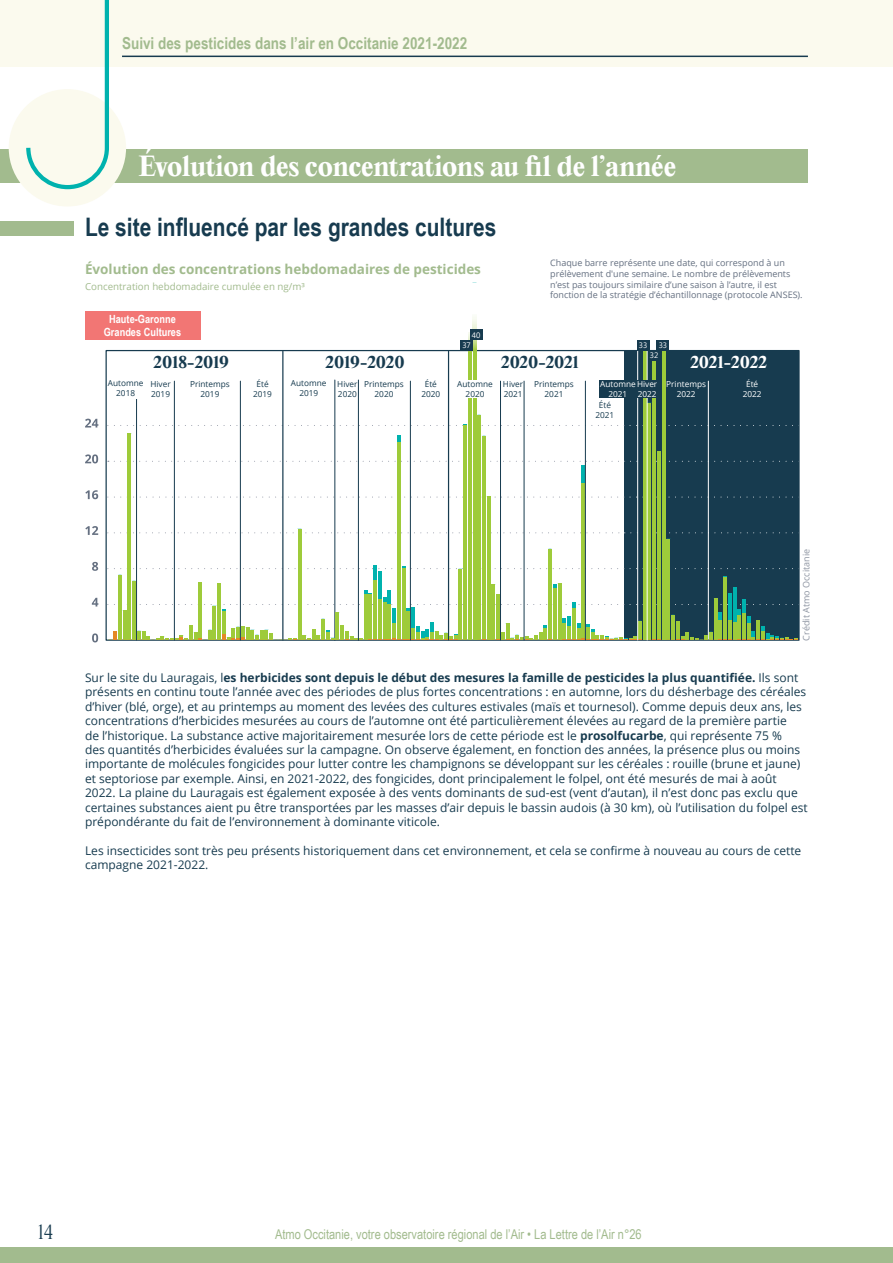
<style>
.page{position:relative;width:893px;height:1263px;background:#fff}
.page>*{position:absolute;margin:0;border:0;box-sizing:border-box;transform-origin:0 0}
.t1{font:700 25.5px "Editorial New";letter-spacing:-.03em;color:#fff}
.t2{font:700 25.5px "Arial Narrow";color:#173b4f}
.t3{font:18px "Editorial New";color:#173b4f}
.t4{font:700 16.5px "Arial Narrow";color:#a2bb8e}
.t5{font:700 15px "Editorial New";letter-spacing:-.01em;color:#173b4f}
.t6{font:700 15px "Editorial New";letter-spacing:-.01em;color:#fff}
.t7{font:13.5px "Arial Narrow";color:#a2bb8e}
.t8{font:700 13.5px "Open Sans";color:#a2bb8e}
.t9{font:12px/14.4px "Open Sans";color:#173b4f}
.t10{font:700 11.25px/13.5px "Arial Narrow";color:#fff;text-align:center}
.t11{font:9.75px "Open Sans";color:#a2bb8e}
.t12{font:9px/10.8px "Open Sans";color:#657081}
.t13{font:9px "Open Sans";color:#8d94a1}
.t14{font:8.25px/9.9px "Open Sans";color:#173b4f;text-align:center}
.t15{font:8.25px/9.9px "Open Sans";color:#fff;text-align:center}
.t16{font:7.8px "Segoe UI";color:#fff}
.s1{font-weight:700}
</style>
<div class="page">
<div style="left:0;top:0;width:893px;height:66px;background:#fbfaee"></div>
<div style="left:0;top:1247px;width:893px;height:16px;background:#a2bb8e"></div>
<hr style="left:122px;top:56px;width:686px;height:1px;background:#173b4f">
<div style="left:624px;top:350px;width:175px;height:290px;background:#173b4f"></div>
<svg style="left:108px;top:532px;width:685px;height:1px"></svg>
<svg style="left:108px;top:497px;width:685px;height:1px"></svg>
<svg style="left:108px;top:461px;width:685px;height:1px"></svg>
<svg style="left:92px;top:633px;width:6px;height:9px"></svg>
<svg style="left:85px;top:454px;width:13px;height:9px"></svg>
<svg style="left:92px;top:562px;width:6px;height:9px"></svg>
<svg style="left:92px;top:598px;width:6px;height:8px"></svg>
<svg style="left:85px;top:419px;width:13px;height:8px"></svg>
<svg style="left:85px;top:490px;width:13px;height:9px"></svg>
<svg style="left:85px;top:526px;width:13px;height:9px"></svg>
<hr style="left:282px;top:351px;width:1px;height:289px;background:#173b4f">
<hr style="left:448px;top:351px;width:1px;height:289px;background:#173b4f">
<hr style="left:708px;top:381px;width:1px;height:259px;background:#fff">
<hr style="left:136px;top:381px;width:1px;height:259px;background:#173b4f">
<hr style="left:335px;top:380px;width:1px;height:260px;background:#173b4f">
<hr style="left:410px;top:381px;width:1px;height:259px;background:#173b4f">
<hr style="left:500px;top:381px;width:1px;height:259px;background:#173b4f">
<hr style="left:174px;top:381px;width:1px;height:259px;background:#173b4f">
<hr style="left:373px;top:566px;width:4px;height:14px;background:#00b2ae">
<hr style="left:378px;top:571px;width:4px;height:28px;background:#00b2ae">
<svg style="left:397px;top:435px;width:4px;height:7px"></svg>
<svg style="left:108px;top:566px;width:692px;height:3px"></svg>
<svg style="left:108px;top:424px;width:692px;height:2px"></svg>
<hr style="left:582px;top:465px;width:3px;height:18px;background:#00b2ae">
<hr style="left:118px;top:575px;width:4px;height:64px;background:#9ecb3a">
<hr style="left:128px;top:433px;width:3px;height:206px;background:#9ecb3a">
<hr style="left:132px;top:581px;width:4px;height:58px;background:#9ecb3a">
<hr style="left:199px;top:582px;width:3px;height:56px;background:#9ecb3a">
<hr style="left:217px;top:583px;width:4px;height:56px;background:#9ecb3a">
<hr style="left:298px;top:529px;width:3px;height:110px;background:#9ecb3a">
<hr style="left:373px;top:580px;width:4px;height:59px;background:#9ecb3a">
<hr style="left:397px;top:442px;width:4px;height:197px;background:#9ecb3a">
<hr style="left:402px;top:569px;width:3px;height:70px;background:#9ecb3a">
<hr style="left:459px;top:569px;width:3px;height:70px;background:#9ecb3a">
<hr style="left:463px;top:425px;width:4px;height:214px;background:#9ecb3a">
<hr style="left:477px;top:415px;width:4px;height:224px;background:#9ecb3a">
<hr style="left:482px;top:436px;width:4px;height:203px;background:#9ecb3a">
<hr style="left:487px;top:496px;width:3px;height:143px;background:#9ecb3a">
<hr style="left:492px;top:584px;width:3px;height:55px;background:#9ecb3a">
<hr style="left:548px;top:549px;width:4px;height:90px;background:#9ecb3a">
<hr style="left:558px;top:583px;width:3px;height:56px;background:#9ecb3a">
<hr style="left:582px;top:483px;width:3px;height:155px;background:#9ecb3a">
<hr style="left:648px;top:403px;width:3px;height:236px;background:#9ecb3a">
<hr style="left:652px;top:354px;width:4px;height:285px;background:#9ecb3a">
<hr style="left:657px;top:451px;width:4px;height:188px;background:#9ecb3a">
<hr style="left:667px;top:539px;width:3px;height:100px;background:#9ecb3a">
<hr style="left:723px;top:578px;width:4px;height:61px;background:#9ecb3a">
<svg style="left:108px;top:585px;width:692px;height:55px"></svg>
<svg style="left:468px;top:333px;width:3px;height:18px"></svg>
<hr style="left:468px;top:351px;width:3px;height:288px;background:#9ecb3a">
<hr style="left:473px;top:351px;width:3px;height:288px;background:#9ecb3a">
<svg style="left:473px;top:317px;width:3px;height:34px"></svg>
<hr style="left:643px;top:351px;width:3px;height:288px;background:#9ecb3a">
<hr style="left:662px;top:351px;width:3px;height:288px;background:#9ecb3a">
<hr style="left:240px;top:381px;width:1px;height:259px;background:#173b4f">
<hr style="left:358px;top:380px;width:1px;height:260px;background:#173b4f">
<hr style="left:524px;top:381px;width:1px;height:259px;background:#173b4f">
<hr style="left:585px;top:381px;width:1px;height:259px;background:#173b4f">
<hr style="left:637px;top:350px;width:1px;height:290px;background:#fff">
<hr style="left:647px;top:350px;width:1px;height:290px;background:#fff">
<div style="left:0;top:149px;width:191px;height:33px;background:#a2bb8e"></div>
<div style="left:132px;top:149px;width:676px;height:33px;background:#a2bb8e"></div>
<div style="left:9px;top:89px;width:117px;height:117px;background:#fbfaee;border-radius:50%"></div>
<svg style="left:24px;top:0;width:87px;height:191px"></svg>
<div style="left:0;top:221px;width:74px;height:14px;background:#a2bb8e"></div>
<div style="left:85px;top:311px;width:115px;height:28px;background:#f27674"></div>
<div style="left:634px;top:380px;width:26px;height:18px;background:#173b4f"></div>
<div style="left:108px;top:377px;width:36px;height:22px;background:#fff"></div>
<div style="left:457px;top:380px;width:36px;height:18px;background:#fff"></div>
<div style="left:600px;top:380px;width:36px;height:18px;background:#173b4f"></div>
<div style="left:460px;top:340px;width:13px;height:10px;background:#173b4f"></div>
<div style="left:637px;top:340px;width:13px;height:10px;background:#173b4f"></div>
<div style="left:647px;top:350px;width:13px;height:10px;background:#173b4f"></div>
<div style="left:656px;top:340px;width:13px;height:10px;background:#173b4f"></div>
<div style="left:470px;top:330px;width:13px;height:10px;background:#173b4f"></div>
<h3 class="t4" style="left:122px;top:31px;width:347px">Suivi des pesticides dans l’air en Occitanie 2021-2022</h3>
<h1 class="t1" style="left:139px;top:148px;width:539px">Évolution des concentrations au fil de l’année</h1>
<h1 class="t2" style="left:85px;top:208px;width:413px">Le site influencé par les grandes cultures</h1>
<p class="t8" style="left:85px;top:259px;width:397px">Évolution des concentrations hebdomadaires de pesticides</p>
<p class="t11" style="left:85px;top:280px;width:221px">Concentration hebdomadaire cumulée en ng/m³</p>
<p class="t10" style="left:104px;top:311px;width:79px">Haute-Garonne<br>Grandes Cultures</p>
<p class="t16" style="left:472px;top:330px;width:10px">40</p>
<p class="t12" style="left:550px;top:257px;width:254px">Chaque barre représente une date, qui correspond à un prélèvement d'une semaine. Le nombre de prélèvements n’est pas toujours similaire d’une saison à l’autre, il est fonction de la stratégie d’échantillonnage (protocole ANSES).</p>
<p class="t16" style="left:462px;top:341px;width:10px">37</p>
<p class="t16" style="left:639px;top:341px;width:10px">33</p>
<p class="t16" style="left:659px;top:341px;width:10px">33</p>
<p class="t16" style="left:650px;top:351px;width:10px">32</p>
<p class="t5" style="left:154px;top:352px;width:77px">2018-2019</p>
<p class="t5" style="left:326px;top:352px;width:81px">2019-2020</p>
<p class="t5" style="left:501px;top:352px;width:79px">2020-2021</p>
<p class="t6" style="left:690px;top:352px;width:78px">2021-2022</p>
<p class="t14" style="left:291px;top:378px;width:37px">Automne<br>2019</p>
<p class="t14" style="left:253px;top:378px;width:20px">Été<br>2019</p>
<p class="t14" style="left:337px;top:378px;width:22px;text-align:left">Hiver<br>2020</p>
<p class="t14" style="left:421px;top:378px;width:20px">Été<br>2020</p>
<p class="t15" style="left:743px;top:378px;width:20px">Été<br>2022</p>
<p class="t14" style="left:108px;top:378px;width:37px">Automne<br>2018</p>
<p class="t14" style="left:457px;top:378px;width:37px">Automne<br>2020</p>
<p class="t15" style="left:608px;top:388px;width:20px">2021</p>
<p class="t14" style="left:150px;top:378px;width:22px;text-align:left">Hiver<br>2019</p>
<p class="t14" style="left:503px;top:378px;width:22px;text-align:left">Hiver<br>2021</p>
<p class="t15" style="left:600px;top:378px;width:59px;text-align:right">Automne Hiver<br>2022</p>
<p class="t14" style="left:190px;top:378px;width:41px">Printemps<br>2019</p>
<p class="t14" style="left:534px;top:378px;width:41px">Printemps<br>2021</p>
<p class="t15" style="left:666px;top:378px;width:41px">Printemps<br>2022</p>
<p class="t14" style="left:364px;top:378px;width:41px">Printemps<br>2020</p>
<p class="t14" style="left:595px;top:400px;width:20px">Été<br>2021</p>
<p class="t13" style="left:800px;top:640px;width:93px;rotate:-90deg">Crédit Atmo Occitanie</p>
<p class="t9" style="left:85px;top:670px;width:724px">Sur le site du Lauragais, l<span class="s1">es herbicides sont depuis le début des mesures la famille de pesticides la plus quantifiée.</span> Ils sont présents en continu toute l’année avec des périodes de plus fortes concentrations : en automne, lors du désherbage des céréales d’hiver (blé, orge), et au printemps au moment des levées des cultures estivales (maïs et tournesol). Comme depuis deux ans, les concentrations d’herbicides mesurées au cours de l’automne ont été particulièrement élevées au regard de la première partie<br>de l’historique. La substance active majoritairement mesurée lors de cette période est le <span class="s1">prosolfucarbe</span>, qui représente 75 %<br>des quantités d’herbicides évaluées sur la campagne. On observe également, en fonction des années, la présence plus ou moins importante de molécules fongicides pour lutter contre les champignons se développant sur les céréales : rouille (brune et jaune) et septoriose par exemple. Ainsi, en 2021-2022, des fongicides, dont principalement le folpel, ont été mesurés de mai à août 2022. La plaine du Lauragais est également exposée à des vents dominants de sud-est (vent d’autan), il n’est donc pas exclu que certaines substances aient pu être transportées par les masses d’air depuis le bassin audois (à 30 km), où l’utilisation du folpel est prépondérante du fait de l’environnement à dominante viticole.</p>
<p class="t9" style="left:85px;top:843px;width:718px">Les insecticides sont très peu présents historiquement dans cet environnement, et cela se confirme à nouveau au cours de cette campagne 2021-2022.</p>
<h2 class="t3" style="left:38px;top:1219px;width:17px">14</h2>
<p class="t7" style="left:275px;top:1224px;width:368px">Atmo Occitanie, votre observatoire régional de l’Air • La Lettre de l’Air n°26</p>
</div>
